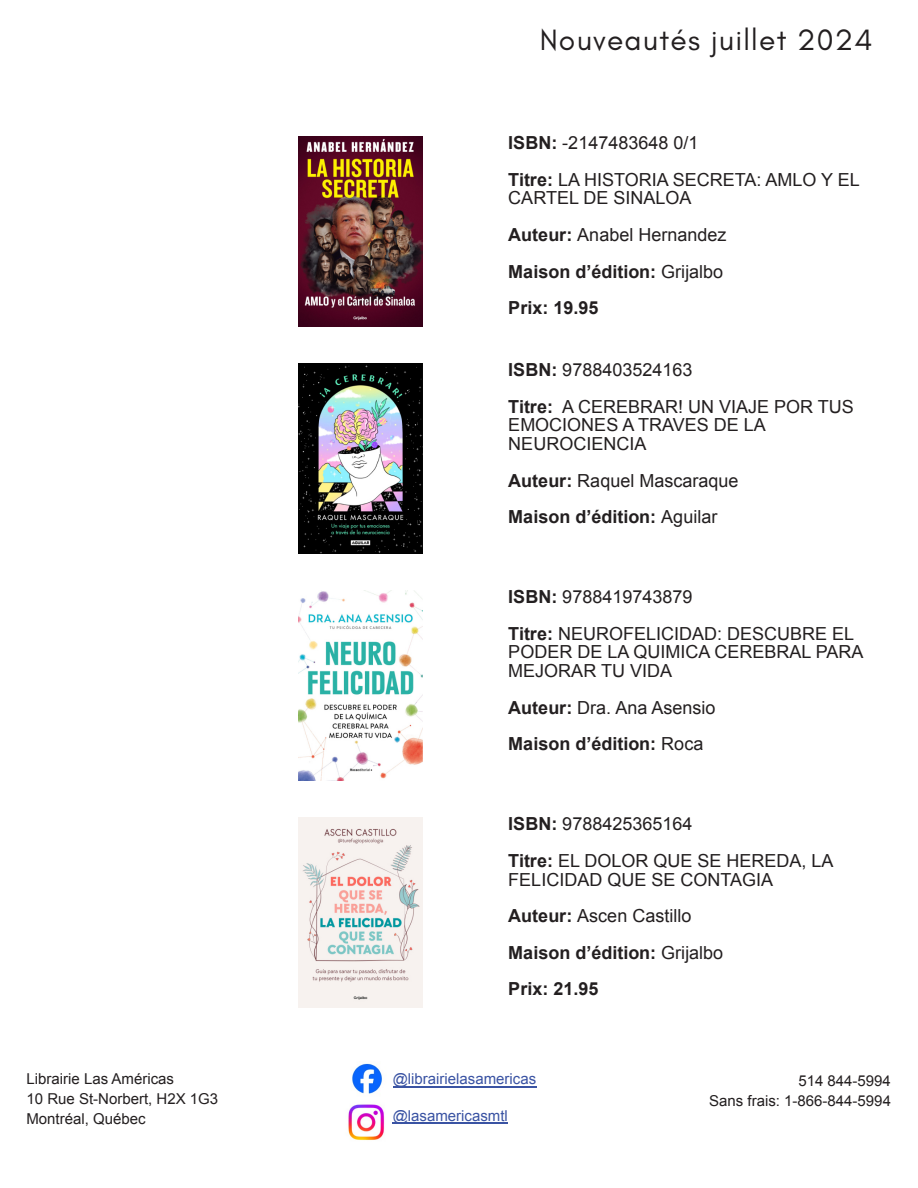
<style>
.page{position:relative;width:918px;height:1188px;background:#fff}
.page>*{position:absolute;margin:0;border:0;box-sizing:border-box;transform-origin:0 0}
.t1{font:30px "Glacial Indifference";letter-spacing:.04em;color:#231f20}
.t2{font:18px/36.6px "Arial";color:#231f20}
.t3{font:700 18px/36.6px "Arial";color:#231f20}
.t4{font:15px/20px "Arial";color:#231f20}
.t5{font:15px "Arial";color:#3a53a3}
.s1{font-weight:700}
.s2{font-weight:400}
</style>
<div class="page">
<img style="left:298px;top:136px;width:125px;height:191px">
<img style="left:298px;top:363px;width:124px;height:191px">
<img style="left:298px;top:590px;width:125px;height:191px">
<img style="left:298px;top:817px;width:125px;height:191px">
<img style="left:352px;top:1063px;width:30px;height:31px">
<img style="left:348px;top:1104px;width:45px;height:36px">
<hr style="left:393px;top:1086px;width:143px;height:1px;background:#3a53a3">
<hr style="left:393px;top:1122px;width:115px;height:1px;background:#3a53a3">
<h1 class="t1" style="left:540px;top:27px;width:334px">Nouveautés juillet 2024</h1>
<p class="t2" style="left:508px;top:126px;width:353px"><span class="s1">ISBN:</span> -2147483648 0/1<br><span class="s1">Titre:</span> LA HISTORIA SECRETA: AMLO Y EL</p>
<p class="t2" style="left:508px;top:181px;width:220px">CARTEL DE SINALOA<br><span class="s1">Auteur:</span> Anabel Hernandez<br><span class="s1">Maison d’édition:</span> Grĳalbo<br><span class="s1">Prix: 19.95</span></p>
<p class="t2" style="left:508px;top:353px;width:347px"><span class="s1">ISBN:</span> 9788403524163<br><span class="s1">Titre:</span> A CEREBRAR! UN VIAJE POR TUS</p>
<p class="t2" style="left:508px;top:417px;width:259px;line-height:18.6px">EMOCIONES A TRAVES DE LA<br>NEUROCIENCIA</p>
<p class="t3" style="left:508px;top:464px;width:232px">Auteur: <span class="s2">Raquel Mascaraque<br></span>Maison d’édition: <span class="s2">Aguilar</span></p>
<p class="t2" style="left:508px;top:580px;width:347px"><span class="s1">ISBN:</span> 9788419743879<br><span class="s1">Titre:</span> NEUROFELICIDAD: DESCUBRE EL</p>
<p class="t2" style="left:508px;top:645px;width:357px;line-height:18.6px">PODER DE LA QUIMICA CEREBRAL PARA<br>MEJORAR TU VIDA</p>
<p class="t3" style="left:508px;top:691px;width:209px">Auteur: <span class="s2">Dra. Ana Asensio<br></span>Maison d’édition: <span class="s2">Roca</span></p>
<p class="t2" style="left:508px;top:807px;width:327px"><span class="s1">ISBN:</span> 9788425365164<br><span class="s1">Titre:</span> EL DOLOR QUE SE HEREDA, LA</p>
<p class="t2" style="left:508px;top:863px;width:266px">FELICIDAD QUE SE CONTAGIA<br><span class="s1">Auteur:</span> Ascen Castillo<br><span class="s1">Maison d’édition:</span> Grĳalbo<br><span class="s1">Prix: 21.95</span></p>
<p class="t5" style="left:393px;top:1074px;width:145px">@librairielasamericas</p>
<p class="t5" style="left:393px;top:1110px;width:117px">@lasamericasmtl</p>
<p class="t4" style="left:26px;top:1071px;width:193px">Librairie Las Américas<br>10 Rue St-Norbert, H2X 1G3<br>Montréal, Québec</p>
<p class="t4" style="left:709px;top:1072px;width:183px;text-align:right">514 844-5994<br>Sans frais: 1-866-844-5994</p>
</div>
